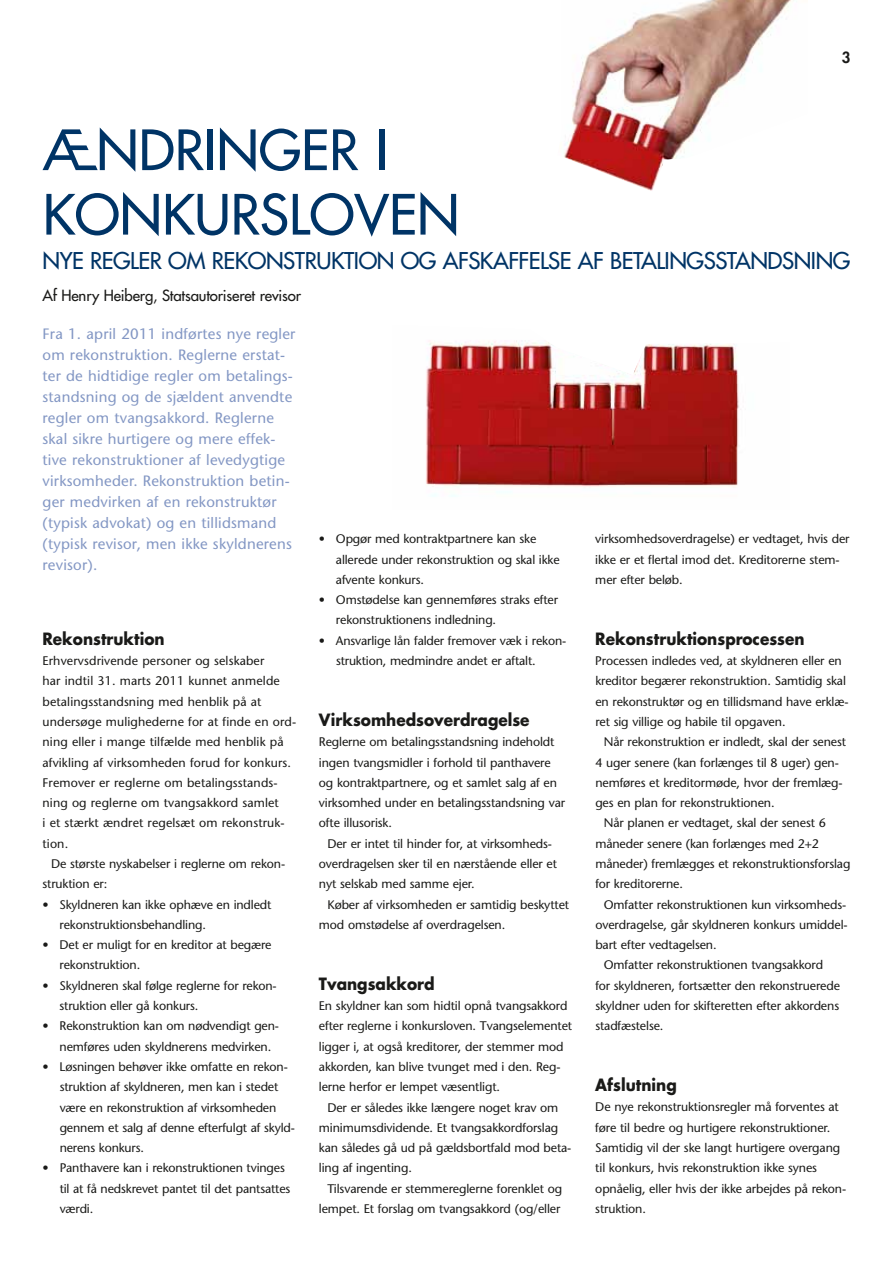
<style>
.page{position:relative;width:893px;height:1263px;background:#fff}
.page>*{position:absolute;margin:0;border:0;box-sizing:border-box;transform-origin:0 0}
.t1{font:54px/64.5px "Futura";color:#003466}
.t2{font:22.5px "Futura";letter-spacing:-.02em;color:#003466}
.t3{font:700 16.5px "Futura";color:#1a1a18;scale:.93 1}
.t4{font:15px/21px "Stone Sans";letter-spacing:.015em;color:#8397c4}
.t5{font:15px "Futura";letter-spacing:-.01em;color:#1a1a18}
.t6{font:800 15px "Futura";color:#1a1a18}
.t7{font:12.45px/20.2px "Stone Sans";letter-spacing:-.01em;color:#1a1a18}
.t8{font:12.45px/20.2px "Stone Sans";letter-spacing:.01em;color:#1a1a18}
</style>
<div class="page">
<img style="left:426px;top:340px;width:313px;height:157px">
<img style="left:564px;top:0;width:230px;height:191px">
<p class="t6" style="left:842px;top:48px;width:10px">3</p>
<h1 class="t1" style="left:43px;top:118px;width:418px">ÆNDRINGER I<br>KONKURSLOVEN</h1>
<h2 class="t2" style="left:43px;top:247px;width:809px">NYE REGLER OM REKONSTRUKTION OG AFSKAFFELSE AF BETALINGSSTANDSNING</h2>
<p class="t5" style="left:43px;top:286px;width:260px">AF HENRY HEIBERG, STATSAUTORISERET REVISOR</p>
<p class="t4" style="left:43px;top:323px;width:254px">Fra 1. april 2011 indførtes nye regler om rekonstruktion. Reglerne erstat&shy;ter de hidtidige regler om betalings&shy;standsning og de sjældent anvendte regler om tvangsakkord. Reglerne skal sikre hurtigere og mere effek&shy;tive rekonstruktioner af levedygtige virksomheder. Rekonstruktion betin&shy;ger medvirken af en rekonstruktør (typisk advokat) og en tillidsmand (typisk revisor, men ikke skyldnerens revisor).</p>
<h3 class="t3" style="left:43px;top:628px;width:133px">Rekonstruktion</h3>
<p class="t8" style="left:43px;top:651px;width:255px">Erhvervsdrivende personer og selskaber<br>har indtil 31. marts 2011 kunnet anmelde betalingsstandsning med henblik på at undersøge mulighederne for at finde en ord&shy;ning eller i mange tilfælde med henblik på afvikling af virksomheden forud for konkurs.<br>Fremover er reglerne om betalingsstands&shy;ning og reglerne om tvangsakkord samlet<br>i et stærkt ændret regelsæt om rekonstruk&shy;tion.</p>
<p class="t7" style="left:43px;top:853px;width:244px;text-indent:9px">De største nyskabelser i reglerne om rekon&shy;struktion er:</p>
<p class="t7" style="left:60px;top:894px;width:213px;text-indent:-17px">• Skyldneren kan ikke ophæve en indledt rekonstruktionsbehandling.</p>
<p class="t7" style="left:60px;top:935px;width:213px;text-indent:-17px">• Det er muligt for en kreditor at begære rekonstruktion.</p>
<p class="t7" style="left:60px;top:975px;width:219px;text-indent:-17px">• Skyldneren skal følge reglerne for rekon&shy;struktion eller gå konkurs.</p>
<p class="t7" style="left:60px;top:1016px;width:221px;text-indent:-17px">• Rekonstruktion kan om nødvendigt gen&shy;nemføres uden skyldnerens medvirken.</p>
<p class="t7" style="left:60px;top:1056px;width:237px;text-indent:-17px">• Løsningen behøver ikke omfatte en rekon&shy;struktion af skyldneren, men kan i stedet være en rekonstruktion af virksomheden gennem et salg af denne efterfulgt af skyld&shy;nerens konkurs.</p>
<p class="t7" style="left:60px;top:1158px;width:232px;text-indent:-17px">• Panthavere kan i rekonstruktionen tvinges til at få nedskrevet pantet til det pantsattes værdi.</p>
<p class="t7" style="left:336px;top:529px;width:225px;text-indent:-17px">• Opgør med kontraktpartnere kan ske allerede under rekonstruktion og skal ikke afvente konkurs.</p>
<p class="t7" style="left:336px;top:590px;width:224px;text-indent:-17px">• Omstødelse kan gennemføres straks efter rekonstruktionens indledning.</p>
<p class="t7" style="left:336px;top:630px;width:232px;text-indent:-17px">• Ansvarlige lån falder fremover væk i rekon&shy;struktion, medmindre andet er aftalt.</p>
<h3 class="t3" style="left:319px;top:709px;width:228px">Virksomhedsoverdragelse</h3>
<p class="t7" style="left:319px;top:732px;width:248px">Reglerne om betalingsstandsning indeholdt ingen tvangsmidler i forhold til panthavere og kontraktpartnere, og et samlet salg af en virksomhed under en betalingsstandsning var ofte illusorisk.</p>
<p class="t7" style="left:319px;top:833px;width:240px;text-indent:9px">Der er intet til hinder for, at virksomheds&shy;overdragelsen sker til en nærstående eller et nyt selskab med samme ejer.</p>
<p class="t7" style="left:319px;top:894px;width:252px;text-indent:9px">Køber af virksomheden er samtidig beskyttet mod omstødelse af overdragelsen.</p>
<h3 class="t3" style="left:319px;top:972px;width:126px">Tvangsakkord</h3>
<p class="t7" style="left:319px;top:995px;width:255px">En skyldner kan som hidtil opnå tvangsakkord efter reglerne i konkursloven. Tvangselementet ligger i, at også kreditorer, der stemmer mod akkorden, kan blive tvunget med i den. Reg&shy;lerne herfor er lempet væsentligt.</p>
<p class="t7" style="left:319px;top:1097px;width:254px;text-indent:9px">Der er således ikke længere noget krav om minimumsdividende. Et tvangsakkordforslag kan således gå ud på gældsbortfald mod beta&shy;ling af ingenting.</p>
<p class="t7" style="left:319px;top:1178px;width:245px;text-align:right">Tilsvarende er stemmereglerne forenklet og lempet. Et forslag om tvangsakkord (og/eller</p>
<p class="t7" style="left:595px;top:529px;width:256px">virksomhedsoverdragelse) er vedtaget, hvis der ikke er et flertal imod det. Kreditorerne stem&shy;mer efter beløb.</p>
<h3 class="t3" style="left:595px;top:628px;width:227px">Rekonstruktionsprocessen</h3>
<p class="t7" style="left:595px;top:651px;width:255px">Processen indledes ved, at skyldneren eller en kreditor begærer rekonstruktion. Samtidig skal en rekonstruktør og en tillidsmand have erklæ&shy;ret sig villige og habile til opgaven.</p>
<p class="t7" style="left:604px;top:732px;width:244px">Når rekonstruktion er indledt, skal der senest</p>
<p class="t7" style="left:595px;top:752px;width:245px">4 uger senere (kan forlænges til 8 uger) gen-</p>
<p class="t7" style="left:595px;top:772px;width:249px">nemføres et kreditormøde, hvor der fremlæg-</p>
<p class="t7" style="left:595px;top:793px;width:181px">ges en plan for rekonstruktionen.</p>
<p class="t7" style="left:604px;top:813px;width:223px">Når planen er vedtaget, skal der senest 6</p>
<p class="t7" style="left:595px;top:833px;width:225px">måneder senere (kan forlænges med 2+2</p>
<p class="t7" style="left:595px;top:853px;width:257px">måneder) fremlægges et rekonstruktionsforslag</p>
<p class="t7" style="left:595px;top:874px;width:89px">for kreditorerne.</p>
<p class="t7" style="left:604px;top:894px;width:244px">Omfatter rekonstruktionen kun virksomheds-</p>
<p class="t7" style="left:595px;top:914px;width:254px">overdragelse, går skyldneren konkurs umiddel-</p>
<p class="t7" style="left:595px;top:935px;width:123px">bart efter vedtagelsen.</p>
<p class="t7" style="left:604px;top:955px;width:221px">Omfatter rekonstruktionen tvangsakkord</p>
<p class="t7" style="left:595px;top:975px;width:246px">for skyldneren, fortsætter den rekonstruerede</p>
<p class="t7" style="left:595px;top:996px;width:245px">skyldner uden for skifteretten efter akkordens</p>
<p class="t7" style="left:595px;top:1016px;width:70px">stadfæstelse.</p>
<h3 class="t3" style="left:595px;top:1074px;width:89px">Afslutning</h3>
<p class="t7" style="left:595px;top:1097px;width:252px">De nye rekonstruktionsregler må forventes at føre til bedre og hurtigere rekonstruktioner.<br>Samtidig vil der ske langt hurtigere overgang til konkurs, hvis rekonstruktion ikke synes opnåelig, eller hvis der ikke arbejdes på rekon&shy;struktion.</p>
</div>
